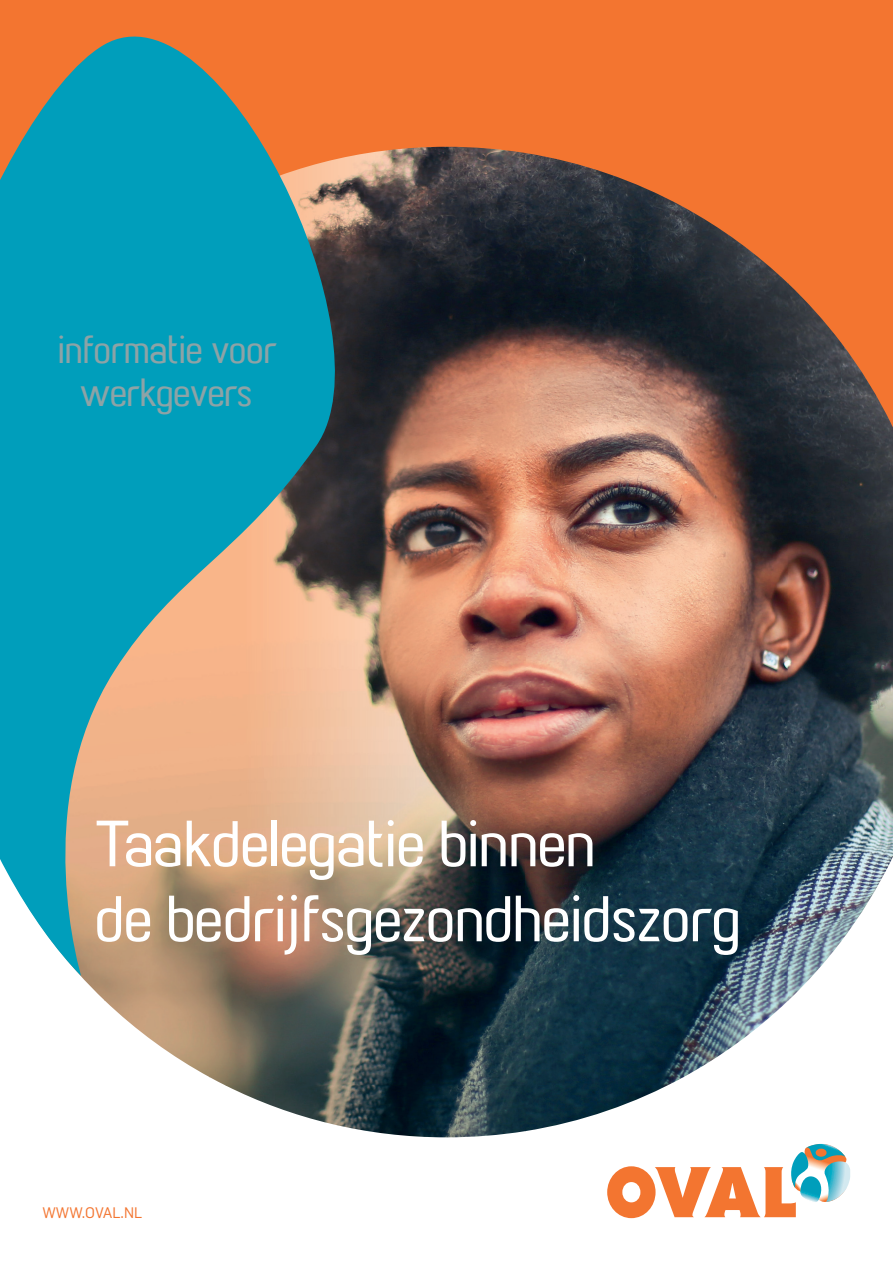
<style>
.page{position:relative;width:893px;height:1263px;background:#fff}
.page>*{position:absolute;margin:0;border:0;box-sizing:border-box;transform-origin:0 0}
.t1{font:500 60px/75px "Paragon";color:#fff}
.t2{font:500 36px/43.2px "Paragon";color:#8da3a6;text-align:center}
.t3{font:15px "Flama";color:#f37530}
</style>
<div class="page">
<div style="left:0;top:0;width:893px;height:546px;background:#f37530"></div>
<img style="left:209px;top:147px;width:316px;height:938px">
<img style="left:525px;top:153px;width:158px;height:978px">
<img style="left:105px;top:976px;width:105px;height:101px">
<img style="left:683px;top:207px;width:105px;height:870px">
<img style="left:81px;top:976px;width:24px;height:25px">
<img style="left:788px;top:283px;width:53px;height:718px">
<img style="left:840px;top:342px;width:53px;height:600px">
<img style="left:225px;top:1085px;width:301px;height:52px">
<svg style="left:607px;top:1144px;width:243px;height:74px"></svg>
<svg style="left:0;top:36px;width:392px;height:940px;background:#649794"></svg>
<p class="t2" style="left:58px;top:331px;width:220px">informatie voor werkgevers</p>
<p class="t1" style="left:95px;top:812px;width:647px">Taakdelegatie binnen<br>de bedrijfsgezondheidszorg</p>
<p class="t3" style="left:43px;top:1204px;width:101px">WWW.OVAL.NL</p>
</div>
